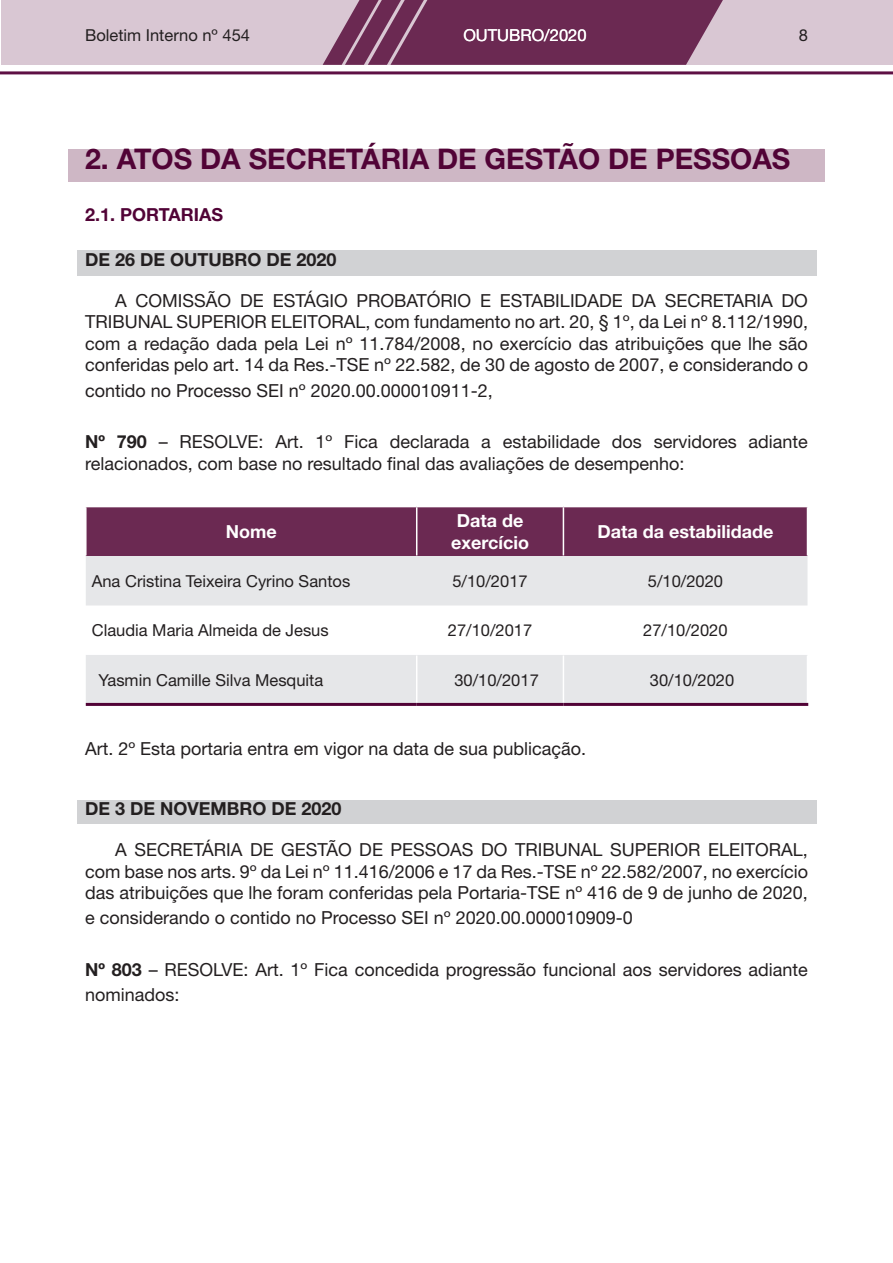
<style>
.page{position:relative;width:893px;height:1263px;background:#fff}
.page>*{position:absolute;margin:0;border:0;box-sizing:border-box;transform-origin:0 0}
.t1{font:700 28.5px "Helvetica Neue LT Std";color:#510336}
.miolo{font:18px/21.6px "Helvetica Neue LT Std";color:#231f20;text-align:justify}
.miolo_sem_recuo{font:18px/21.6px "Helvetica Neue LT Std";color:#231f20}
.data{font:700 18px "Helvetica Neue LT Std";color:#231f20}
.topo_tabela{font:700 18px/21.6px "Helvetica Neue LT Std";color:#fff;text-align:center}
.t2{font:700 18px "Helvetica Neue LT Std";color:#510336}
.miolo_1_coluna_tabel{font:16.5px "Helvetica Neue LT Std";color:#231f20}
.miolo_tabela{font:16.5px "Helvetica Neue LT Std";color:#231f20}
.t3{font:16.5px "Helvetica Neue LT Std";color:#fff}
.s1{font-weight:700}
</style>
<div class="page">
<hr style="left:0;top:71px;width:893px;height:3px;background:#5e1044">
<div style="left:1px;top:0;width:891px;height:65px;background:#d9c7d3"></div>
<svg style="left:323px;top:0;width:400px;height:65px"></svg>
<div style="left:68px;top:149px;width:757px;height:33px;background:#ceb7c5"></div>
<div style="left:77px;top:250px;width:739px;height:26px;background:#d1d2d4"></div>
<div style="left:77px;top:800px;width:739px;height:24px;background:#d1d2d4"></div>
<div style="left:86px;top:507px;width:721px;height:49px;background:#6b2952"></div>
<svg style="left:86px;top:556px;width:721px;height:147px;fill:#e6e7e9"></svg>
<hr style="left:416px;top:507px;width:1px;height:48px;background:#fff">
<hr style="left:416px;top:655px;width:1px;height:48px;background:#fff">
<hr style="left:563px;top:655px;width:1px;height:48px;background:#fff">
<hr style="left:563px;top:507px;width:1px;height:48px;background:#fff">
<hr style="left:563px;top:703px;width:245px;height:3px;background:#510336">
<hr style="left:85px;top:507px;width:2px;height:48px;background:#fff">
<hr style="left:86px;top:703px;width:331px;height:3px;background:#510336">
<hr style="left:417px;top:703px;width:146px;height:3px;background:#510336">
<p class="miolo_1_coluna_tabel" style="left:85px;top:25px;width:166px">Boletim Interno nº 454</p>
<p class="t3" style="left:463px;top:25px;width:125px">OUTUBRO/2020</p>
<p class="miolo_1_coluna_tabel" style="left:799px;top:25px;width:11px">8</p>
<p class="t1" style="left:85px;top:141px;width:707px">2. ATOS DA SECRETÁRIA DE GESTÃO DE PESSOAS</p>
<p class="t2" style="left:85px;top:203px;width:140px">2.1. PORTARIAS</p>
<p class="data" style="left:85px;top:248px;width:253px">DE 26 DE OUTUBRO DE 2020</p>
<p class="miolo" style="left:85px;top:289px;width:724px;text-indent:30px">A COMISSÃO DE ESTÁGIO PROBATÓRIO E ESTABILIDADE DA SECRETARIA DO TRIBUNAL SUPERIOR ELEITORAL, com fundamento no art. 20, § 1º, da Lei nº 8.112/1990, com a redação dada pela Lei nº 11.784/2008, no exercício das atribuições que lhe são conferidas pelo art. 14 da Res.-TSE nº 22.582, de 30 de agosto de 2007, e considerando o</p>
<p class="miolo" style="left:85px;top:379px;width:409px">contido no Processo SEI nº 2020.00.000010911-2,</p>
<p class="miolo_sem_recuo" style="left:85px;top:431px;width:724px"><span class="s1">Nº 790</span> – RESOLVE: Art. 1º Fica declarada a estabilidade dos servidores adiante relacionados, com base no resultado final das avaliações de desempenho:</p>
<p class="topo_tabela" style="left:226px;top:520px;width:52px">Nome</p>
<p class="topo_tabela" style="left:451px;top:509px;width:79px">Data de exercício</p>
<p class="topo_tabela" style="left:597px;top:520px;width:177px">Data da estabilidade</p>
<p class="miolo_1_coluna_tabel" style="left:92px;top:571px;width:260px">Ana Cristina Teixeira Cyrino Santos</p>
<p class="miolo_tabela" style="left:452px;top:571px;width:77px">5/10/2017</p>
<p class="miolo_tabela" style="left:648px;top:571px;width:77px">5/10/2020</p>
<p class="miolo_1_coluna_tabel" style="left:92px;top:620px;width:238px">Claudia Maria Almeida de Jesus</p>
<p class="miolo_tabela" style="left:448px;top:620px;width:86px">27/10/2017</p>
<p class="miolo_tabela" style="left:643px;top:620px;width:86px">27/10/2020</p>
<p class="miolo_1_coluna_tabel" style="left:98px;top:670px;width:226px">Yasmin Camille Silva Mesquita</p>
<p class="miolo_tabela" style="left:454px;top:670px;width:86px">30/10/2017</p>
<p class="miolo_tabela" style="left:650px;top:670px;width:86px">30/10/2020</p>
<p class="miolo_sem_recuo" style="left:85px;top:738px;width:503px">Art. 2º Esta portaria entra em vigor na data de sua publicação.</p>
<p class="data" style="left:85px;top:797px;width:258px">DE 3 DE NOVEMBRO DE 2020</p>
<p class="miolo" style="left:85px;top:838px;width:724px;text-indent:30px">A SECRETÁRIA DE GESTÃO DE PESSOAS DO TRIBUNAL SUPERIOR ELEITORAL, com base nos arts. 9º da Lei nº 11.416/2006 e 17 da Res.-TSE nº 22.582/2007, no exercício das atribuições que lhe foram conferidas pela Portaria-TSE nº 416 de 9 de junho de 2020,</p>
<p class="miolo" style="left:85px;top:907px;width:549px">e considerando o contido no Processo SEI nº 2020.00.000010909-0</p>
<p class="miolo_sem_recuo" style="left:85px;top:957px;width:724px;line-height:25.2px"><span class="s1">Nº 803</span> – RESOLVE: Art. 1º Fica concedida progressão funcional aos servidores adiante nominados:</p>
</div>
